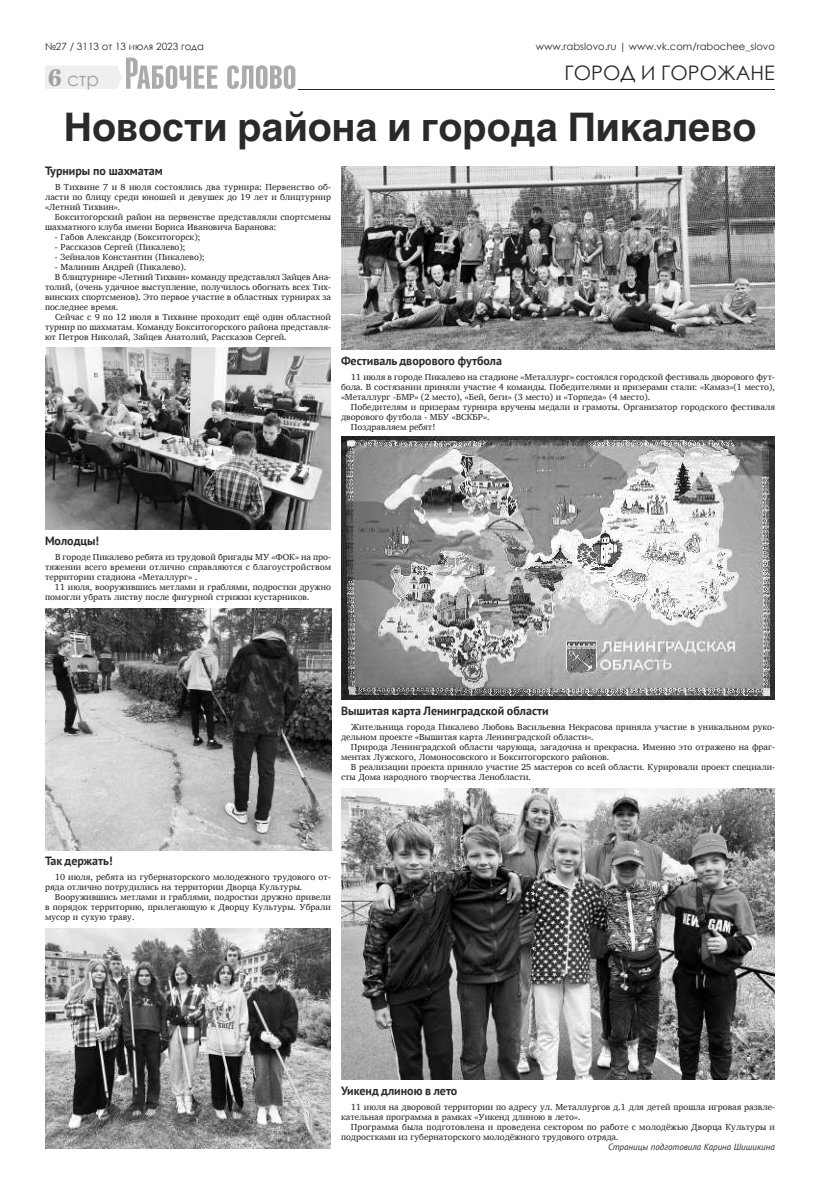
<style>
.page{position:relative;width:820px;height:1190px;background:#fff}
.page>*{position:absolute;margin:0;border:0;box-sizing:border-box;transform-origin:0 0}
.t1{font:700 39px "Helios";color:#2b292a}
.t2{font:20px "Century Gothic";color:#2b292a}
.t3{font:19px "Century Gothic";color:#9fa1a3}
.t4{font:700 12px "PT Sans";color:#2b292a}
.t5{font:10px "Century Gothic";color:#2b292a}
.t6{font:9px/10px "Charis SIL";color:#2b292a}
.t7{font:italic 9px "PT Sans";color:#2b292a}
.s1{font-family:"New Century Schlbk";font-weight:700;font-size:24px}
</style>
<div class="page">
<hr style="left:298px;top:89px;width:477px;height:1px;background:#2b292a">
<svg style="left:45px;top:58px;width:250px;height:31px"></svg>
<img style="left:45px;top:348px;width:286px;height:182px">
<img style="left:341px;top:167px;width:434px;height:183px">
<img style="left:45px;top:608px;width:286px;height:243px">
<img style="left:45px;top:928px;width:286px;height:221px">
<img style="left:341px;top:436px;width:434px;height:264px">
<img style="left:341px;top:788px;width:434px;height:292px">
<p class="t5" style="left:45px;top:39px;width:161px">№27 / 3113 от 13 июля 2023 года</p>
<p class="t5" style="left:536px;top:39px;width:241px">www.rabslovo.ru | www.vk.com/rabochee_slovo</p>
<h3 class="t3" style="left:48px;top:66px;width:53px"><span class="s1">6</span> стр</h3>
<h2 class="t2" style="left:565px;top:59px;width:212px">ГОРОД И ГОРОЖАНЕ</h2>
<h1 class="t1" style="left:64px;top:111px;width:694px">Новости района и города Пикалево</h1>
<h3 class="t4" style="left:45px;top:163px;width:119px">Турниры по шахматам</h3>
<p class="t6" style="left:45px;top:182px;width:288px;text-align:justify;text-indent:10px">В Тихвине 7 и 8 июля состоялись два турнира: Первенство об&shy;ласти по блицу среди юношей и девушек до 19 лет и блицтурнир «Летний Тихвин».</p>
<p class="t6" style="left:45px;top:212px;width:288px;text-indent:10px">Бокситогорский район на первенстве представляли спортсмены шахматного клуба имени Бориса Ивановича Баранова:</p>
<p class="t6" style="left:55px;top:232px;width:147px">- Габов Александр (Бокситогорск);</p>
<p class="t6" style="left:55px;top:242px;width:132px">- Рассказов Сергей (Пикалево);</p>
<p class="t6" style="left:55px;top:252px;width:151px">- Зейналов Константин (Пикалево);</p>
<p class="t6" style="left:55px;top:262px;width:133px">- Малинин Андрей (Пикалево).</p>
<p class="t6" style="left:55px;top:272px;width:278px">В блицтурнире «Летний Тихвин» команду представлял Зайцев Ана-</p>
<p class="t6" style="left:45px;top:282px;width:288px">толий, (очень удачное выступление, получилось обогнать всех Тих-</p>
<p class="t6" style="left:45px;top:292px;width:287px">винских спортсменов). Это первое участие в областных турнирах за</p>
<p class="t6" style="left:45px;top:302px;width:75px">последнее время.</p>
<p class="t6" style="left:55px;top:312px;width:277px">Сейчас с 9 по 12 июля в Тихвине проходит ещё один областной</p>
<p class="t6" style="left:45px;top:322px;width:288px">турнир по шахматам. Команду Бокситогорского района представля-</p>
<p class="t6" style="left:45px;top:332px;width:243px">ют Петров Николай, Зайцев Анатолий, Рассказов Сергей.</p>
<h3 class="t4" style="left:341px;top:353px;width:163px">Фестиваль дворового футбола</h3>
<p class="t6" style="left:341px;top:372px;width:436px;text-align:justify;text-indent:10px">11 июля в городе Пикалево на стадионе «Металлург» состоялся городской фестиваль дворового фут&shy;бола. В состязании приняли участие 4 команды. Победителями и призерами стали: «Камаз»(1 место), «Металлург -БМР» (2 место), «Бей, беги» (3 место) и «Торпеда» (4 место).</p>
<p class="t6" style="left:351px;top:402px;width:426px">Победителям и призерам турнира вручены медали и грамоты. Организатор городского фестиваля</p>
<p class="t6" style="left:341px;top:412px;width:150px">дворового футбола - МБУ «ВСКБР».</p>
<p class="t6" style="left:351px;top:422px;width:86px">Поздравляем ребят!</p>
<h3 class="t4" style="left:45px;top:533px;width:56px">Молодцы!</h3>
<p class="t6" style="left:45px;top:552px;width:288px;text-align:justify;text-indent:10px">В городе Пикалево ребята из трудовой бригады МУ «ФОК» на про&shy;тяжении всего времени отлично справляются с благоустройством территории стадиона «Металлург» .</p>
<p class="t6" style="left:45px;top:582px;width:287px;text-indent:10px">11 июля, вооружившись метлами и граблями, подростки дружно помогли убрать листву после фигурной стрижки кустарников.</p>
<h3 class="t4" style="left:341px;top:703px;width:209px">Вышитая карта Ленинградской области</h3>
<p class="t6" style="left:341px;top:722px;width:435px;text-indent:10px">Жительница города Пикалево Любовь Васильевна Некрасова приняла участие в уникальном руко&shy;дельном проекте «Вышитая карта Ленинградской области».</p>
<p class="t6" style="left:341px;top:742px;width:435px;text-indent:10px">Природа Ленинградской области чарующа, загадочна и прекрасна. Именно это отражено на фраг&shy;ментах Лужского, Ломоносовского и Бокситогорского районов.</p>
<p class="t6" style="left:341px;top:762px;width:435px;text-indent:10px">В реализации проекта приняло участие 25 мастеров со всей области. Курировали проект специали&shy;сты Дома народного творчества Ленобласти.</p>
<h3 class="t4" style="left:45px;top:853px;width:69px">Так держать!</h3>
<p class="t6" style="left:45px;top:872px;width:288px;text-indent:10px">10 июля, ребята из губернаторского молодежного трудового от&shy;ряда отлично потрудились на территории Дворца Культуры.</p>
<p class="t6" style="left:45px;top:892px;width:288px;text-align:justify;text-indent:10px">Вооружившись метлами и граблями, подростки дружно привели в порядок территорию, прилегающую к Дворцу Культуры. Убрали мусор и сухую траву.</p>
<h3 class="t4" style="left:341px;top:1083px;width:118px">Уикенд длиною в лето</h3>
<p class="t6" style="left:341px;top:1102px;width:435px;text-indent:10px">11 июля на дворовой территории по адресу ул. Металлургов д.1 для детей прошла игровая развле&shy;кательная программа в рамках «Уикенд длиною в лето».</p>
<p class="t6" style="left:341px;top:1122px;width:436px;text-indent:10px">Программа была подготовлена и проведена сектором по работе с молодёжью Дворца Культуры и подростками из губернаторского молодёжного трудового отряда.</p>
<p class="t7" style="left:608px;top:1141px;width:168px">Страницы подготовила Карина Шишикина</p>
</div>
